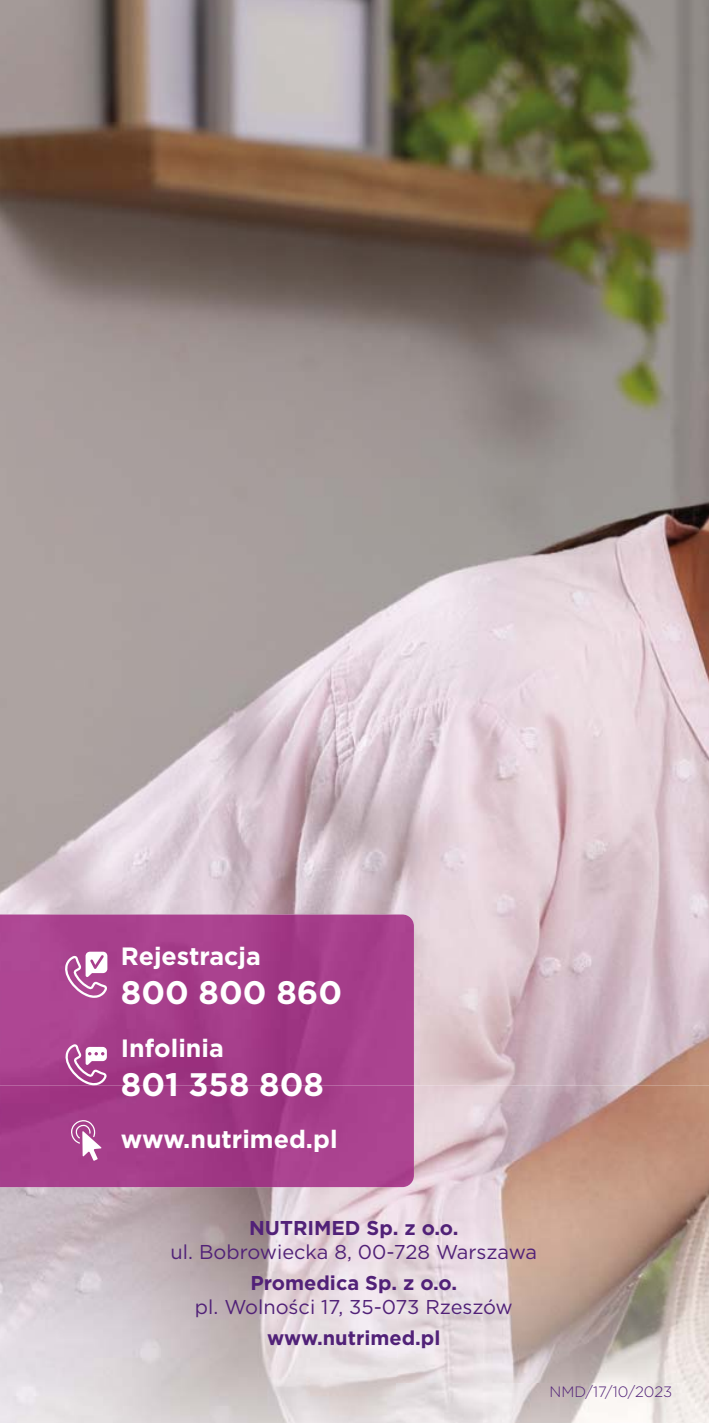
<style>
.page{position:relative;width:709px;height:1423px;background:#fff}
.page>*{position:absolute;margin:0;border:0;box-sizing:border-box;transform-origin:0 0}
.t1{font:700 32.5px "Gotham";color:#fff}
.t2{font:700 25px "Gotham";color:#fff}
.t3{font:20px "Gotham";color:#512178}
.t4{font:700 20px "Gotham";color:#512178}
.t5{font:300 15px "Gotham";color:#512178}
</style>
<div class="page">
<img style="left:0;top:0;width:709px;height:1085px">
<img style="left:397px;top:1085px;width:312px;height:337px">
<img style="left:0;top:1186px;width:397px;height:236px">
<img style="left:0;top:914px;width:414px;height:272px">
<svg style="left:65px;top:1043px;width:42px;height:42px"></svg>
<svg style="left:71px;top:1119px;width:31px;height:41px"></svg>
<svg style="left:64px;top:951px;width:43px;height:46px"></svg>
<p class="t2" style="left:121px;top:945px;width:141px">Rejestracja</p>
<h1 class="t1" style="left:121px;top:979px;width:223px">800 800 860</h1>
<p class="t2" style="left:121px;top:1037px;width:104px">Infolinia</p>
<h1 class="t1" style="left:121px;top:1070px;width:204px">801 358 808</h1>
<p class="t2" style="left:121px;top:1128px;width:218px">www.nutrimed.pl</p>
<p class="t4" style="left:249px;top:1219px;width:211px">NUTRIMED Sp. z o.o.</p>
<p class="t3" style="left:171px;top:1242px;width:368px">ul. Bobrowiecka 8, 00-728 Warszawa</p>
<p class="t4" style="left:250px;top:1274px;width:208px">Promedica Sp. z o.o.</p>
<p class="t3" style="left:195px;top:1297px;width:319px">pl. Wolności 17, 35-073 Rzeszów</p>
<p class="t4" style="left:267px;top:1329px;width:175px">www.nutrimed.pl</p>
<p class="t5" style="left:549px;top:1384px;width:124px">NMD/17/10/2023</p>
</div>
